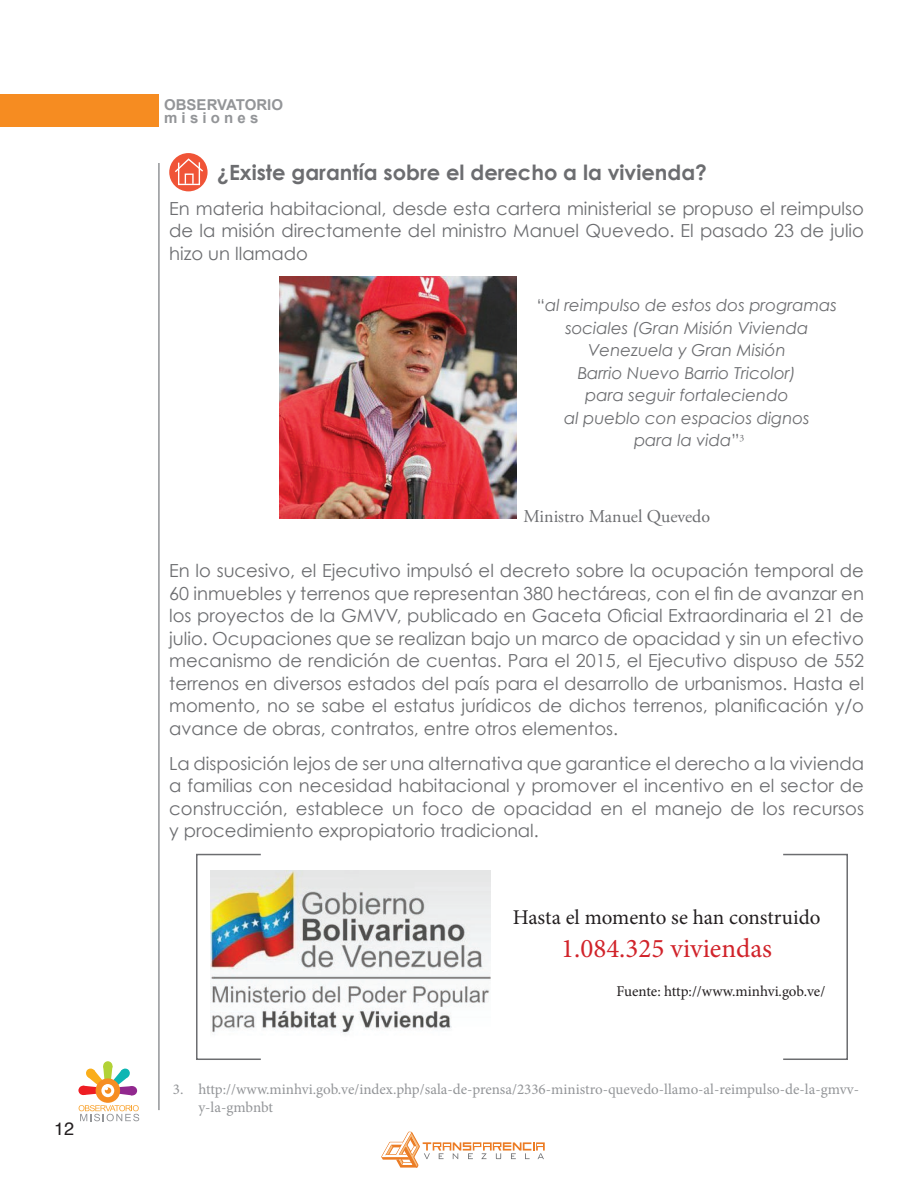
<style>
.page{position:relative;width:918px;height:1188px;background:#fff}
.page>*{position:absolute;margin:0;border:0;box-sizing:border-box;transform-origin:0 0}
.t1{font:27px "Minion Pro";color:#d1232a}
.t2{font:700 21px "Century Gothic";color:#6c6d70}
.t3{font:21px "Minion Pro";letter-spacing:-.005em;color:#231f20}
.t4{font:18px/22.5px "Century Gothic";color:#6c6d70;text-align:justify}
.t5{font:18px "Adobe Garamond Pro";color:#6c6d70}
.t6{font:18px "Helvetica";color:#231f20}
.t7{font:italic 16.5px/22.5px "Century Gothic";color:#6c6d70;text-align:center}
.t8{font:15px/18px "Minion Pro";color:#939598}
.t9{font:15px "Minion Pro";letter-spacing:-.005em;color:#231f20}
.t10{font:700 15px/13.5px "Arial";color:#939598}
.s1{font-style:normal}
</style>
<div class="page">
<svg style="left:381px;top:1132px;width:164px;height:36px"></svg>
<div style="left:78px;top:1086px;width:10px;height:9px;background:#ee1d23;border-radius:50%"></div>
<div style="left:103px;top:1061px;width:10px;height:10px;background:#b2d236;border-radius:50%"></div>
<div style="left:127px;top:1086px;width:10px;height:9px;background:#91288e;border-radius:50%"></div>
<svg style="left:79px;top:1105px;width:60px;height:16px"></svg>
<div style="left:96px;top:1078px;width:24px;height:25px;background:#f68d21;border-radius:50%"></div>
<svg style="left:101px;top:1084px;width:13px;height:13px"></svg>
<svg style="left:83px;top:1066px;width:48px;height:29px"></svg>
<hr style="left:158px;top:163px;width:2px;height:947px;background:#939598">
<div style="left:0;top:95px;width:158px;height:32px;background:#f68c21"></div>
<div style="left:169px;top:153px;width:39px;height:38px;background:#f05437;border-radius:50%"></div>
<div style="left:178px;top:162px;width:22px;height:23px;border:1px solid #fff"></div>
<svg style="left:173px;top:157px;width:32px;height:17px"></svg>
<div style="left:185px;top:174px;width:9px;height:10px;border:1px solid #fff"></div>
<img style="left:280px;top:276px;width:237px;height:243px">
<img style="left:210px;top:871px;width:280px;height:162px">
<div style="left:782px;top:854px;width:66px;height:206px;border:2px solid #6c6d70"></div>
<div style="left:196px;top:854px;width:66px;height:206px;border:2px solid #6c6d70"></div>
<p class="t6" style="left:54px;top:1115px;width:22px">12</p>
<p class="t10" style="left:164px;top:98px;width:120px">OBSERVATORIO m i s i o n e s</p>
<p class="t2" style="left:217px;top:159px;width:491px">¿Existe garantía sobre el derecho a la vivienda?</p>
<p class="t4" style="left:169px;top:197px;width:696px">En materia habitacional, desde esta cartera ministerial se propuso el reimpulso de la misión directamente del ministro Manuel Quevedo. El pasado 23 de julio hizo un llamado</p>
<p class="t7" style="left:537px;top:294px;width:301px"><span class="s1">“</span>al reimpulso de estos dos programas sociales (Gran Misión Vivienda<br>Venezuela y Gran Misión<br>Barrio Nuevo Barrio Tricolor)<br>para seguir fortaleciendo<br>al pueblo con espacios dignos<br>para la vida<span class="s1">”</span><sup>3</sup></p>
<p class="t5" style="left:523px;top:505px;width:188px">Ministro Manuel Quevedo</p>
<p class="t4" style="left:169px;top:559px;width:696px">En lo sucesivo, el Ejecutivo impulsó el decreto sobre la ocupación temporal de 60 inmuebles y terrenos que representan 380 hectáreas, con el fin de avanzar en los proyectos de la GMVV, publicado en Gaceta Oficial Extraordinaria el 21 de julio. Ocupaciones que se realizan bajo un marco de opacidad y sin un efectivo mecanismo de rendición de cuentas. Para el 2015, el Ejecutivo dispuso de 552 terrenos en diversos estados del país para el desarrollo de urbanismos. Hasta el momento, no se sabe el estatus jurídicos de dichos terrenos, planificación y/o avance de obras, contratos, entre otros elementos.</p>
<p class="t4" style="left:169px;top:752px;width:696px">La disposición lejos de ser una alternativa que garantice el derecho a la vivienda a familias con necesidad habitacional y promover el incentivo en el sector de construcción, establece un foco de opacidad en el manejo de los recursos y procedimiento expropiatorio tradicional.</p>
<p class="t3" style="left:513px;top:903px;width:309px">Hasta el momento se han construido</p>
<h1 class="t1" style="left:561px;top:930px;width:212px">1.084.325 viviendas</h1>
<p class="t9" style="left:617px;top:981px;width:210px">Fuente: http://www.minhvi.gob.ve/</p>
<p class="t8" style="left:198px;top:1080px;width:662px;text-indent:-26px">3. http://www.minhvi.gob.ve/index.php/sala-de-prensa/2336-ministro-quevedo-llamo-al-reimpulso-de-la-gmvv&shy;y-la-gmbnbt</p>
</div>
